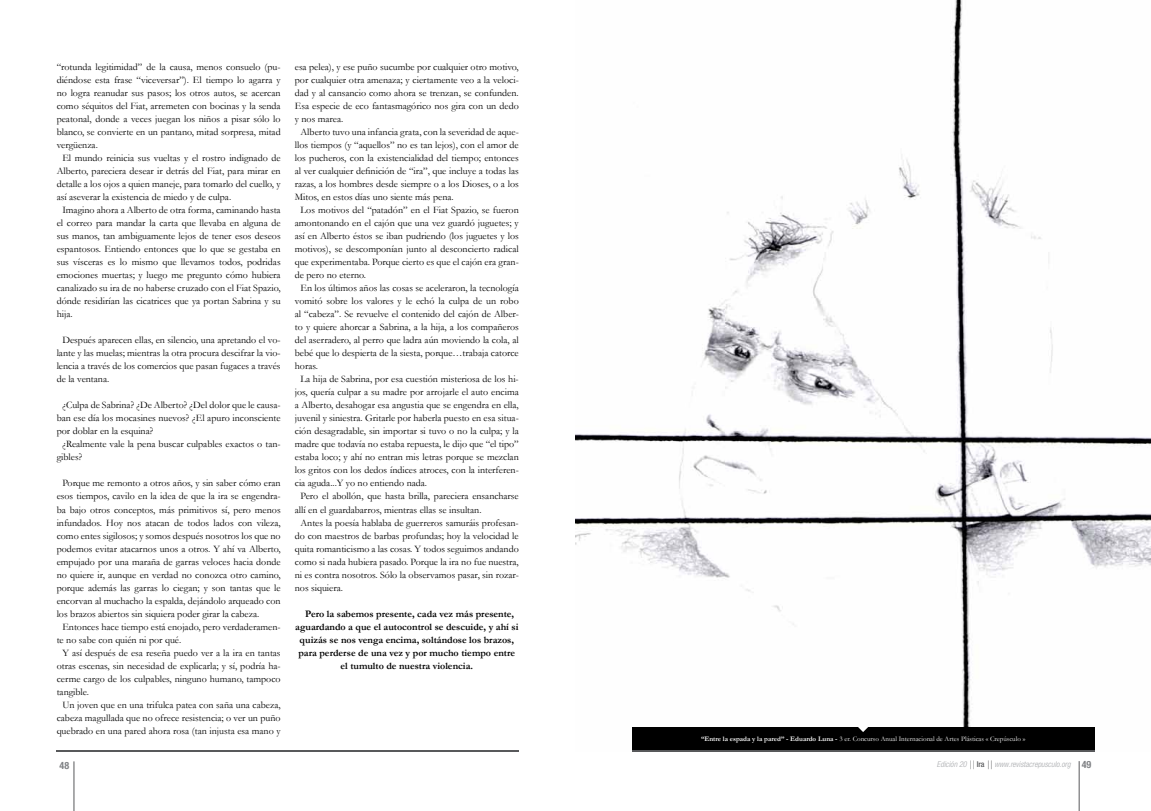
<style>
.page{position:relative;width:1151px;height:811px;background:#fff}
.page>*{position:absolute;margin:0;border:0;box-sizing:border-box;transform-origin:0 0}
.t1{font:10px/13px "Garamond";color:#000;text-align:justify}
.t2{font:700 10px/13px "Garamond";color:#000;text-align:center}
.t3{font:700 condensed 10px "Helvetica Neue LT Std";color:#808285}
.t4{font:italic 300 condensed 8px "Helvetica Neue LT Std";color:#a7a9ac}
.t5{font:7px "Garamond";color:#fff}
.s1{font-weight:700}
.s2{color:#58595b}
.s3{font-weight:500;font-style:normal;color:#58595b}
.s4{font-weight:700;font-style:normal;font-size:10px;color:#808285}
</style>
<div class="page">
<hr style="left:74px;top:761px;width:1px;height:50px;background:#58595b">
<hr style="left:57px;top:750px;width:462px;height:1px;background:#58595b">
<hr style="left:1079px;top:761px;width:1px;height:50px;background:#58595b">
<img style="left:575px;top:0;width:576px;height:751px">
<div style="left:632px;top:727px;width:462px;height:23px;background:#000"></div>
<hr style="left:632px;top:750px;width:462px;height:1px;background:#58595b">
<svg style="left:858px;top:727px;width:10px;height:5px"></svg>
<p class="t1" style="left:57px;top:60px;width:225px">“rotunda legitimidad” de la causa, menos consuelo (pu-</p>
<p class="t1" style="left:57px;top:73px;width:225px">diéndose esta frase “viceversar”). El tiempo lo agarra y</p>
<p class="t1" style="left:57px;top:86px;width:225px">no logra reanudar sus pasos; los otros autos, se acercan</p>
<p class="t1" style="left:57px;top:99px;width:225px">como séquitos del Fiat, arremeten con bocinas y la senda</p>
<p class="t1" style="left:57px;top:112px;width:225px">peatonal, donde a veces juegan los niños a pisar sólo lo</p>
<p class="t1" style="left:57px;top:125px;width:225px">blanco, se convierte en un pantano, mitad sorpresa, mitad</p>
<p class="t1" style="left:57px;top:138px;width:43px">vergüenza.</p>
<p class="t1" style="left:62px;top:151px;width:220px">El mundo reinicia sus vueltas y el rostro indignado de</p>
<p class="t1" style="left:57px;top:164px;width:225px">Alberto, pareciera desear ir detrás del Fiat, para mirar en</p>
<p class="t1" style="left:57px;top:177px;width:225px">detalle a los ojos a quien maneje, para tomarlo del cuello, y</p>
<p class="t1" style="left:57px;top:190px;width:176px">así aseverar la existencia de miedo y de culpa.</p>
<p class="t1" style="left:62px;top:203px;width:220px">Imagino ahora a Alberto de otra forma, caminando hasta</p>
<p class="t1" style="left:57px;top:216px;width:225px">el correo para mandar la carta que llevaba en alguna de</p>
<p class="t1" style="left:57px;top:229px;width:225px">sus manos, tan ambiguamente lejos de tener esos deseos</p>
<p class="t1" style="left:57px;top:242px;width:225px">espantosos. Entiendo entonces que lo que se gestaba en</p>
<p class="t1" style="left:57px;top:255px;width:225px">sus vísceras es lo mismo que llevamos todos, podridas</p>
<p class="t1" style="left:57px;top:268px;width:225px">emociones muertas; y luego me pregunto cómo hubiera</p>
<p class="t1" style="left:57px;top:281px;width:225px">canalizado su ira de no haberse cruzado con el Fiat Spazio,</p>
<p class="t1" style="left:57px;top:294px;width:225px">dónde residirían las cicatrices que ya portan Sabrina y su</p>
<p class="t1" style="left:57px;top:307px;width:17px">hija.</p>
<p class="t1" style="left:57px;top:333px;width:225px;text-indent:6px">Después aparecen ellas, en silencio, una apretando el vo&shy;lante y las muelas; mientras la otra procura descifrar la vio&shy;lencia a través de los comercios que pasan fugaces a través de la ventana.</p>
<p class="t1" style="left:62px;top:398px;width:220px">¿Culpa de Sabrina? ¿De Alberto? ¿Del dolor que le causa-</p>
<p class="t1" style="left:57px;top:411px;width:225px">ban ese día los mocasines nuevos? ¿El apuro inconsciente</p>
<p class="t1" style="left:57px;top:424px;width:98px">por doblar en la esquina?</p>
<p class="t1" style="left:62px;top:437px;width:220px">¿Realmente vale la pena buscar culpables exactos o tan-</p>
<p class="t1" style="left:57px;top:450px;width:27px">gibles?</p>
<p class="t1" style="left:62px;top:476px;width:220px">Porque me remonto a otros años, y sin saber cómo eran</p>
<p class="t1" style="left:57px;top:489px;width:225px">esos tiempos, cavilo en la idea de que la ira se engendra-</p>
<p class="t1" style="left:57px;top:502px;width:225px">ba bajo otros conceptos, más primitivos sí, pero menos</p>
<p class="t1" style="left:57px;top:515px;width:225px">infundados. Hoy nos atacan de todos lados con vileza,</p>
<p class="t1" style="left:57px;top:528px;width:225px">como entes sigilosos; y somos después nosotros los que no</p>
<p class="t1" style="left:57px;top:541px;width:225px">podemos evitar atacarnos unos a otros. Y ahí va Alberto,</p>
<p class="t1" style="left:57px;top:554px;width:225px">empujado por una maraña de garras veloces hacia donde</p>
<p class="t1" style="left:57px;top:567px;width:225px">no quiere ir, aunque en verdad no conozca otro camino,</p>
<p class="t1" style="left:57px;top:580px;width:225px">porque además las garras lo ciegan; y son tantas que le</p>
<p class="t1" style="left:57px;top:593px;width:225px">encorvan al muchacho la espalda, dejándolo arqueado con</p>
<p class="t1" style="left:57px;top:606px;width:204px">los brazos abiertos sin siquiera poder girar la cabeza.</p>
<p class="t1" style="left:62px;top:619px;width:220px">Entonces hace tiempo está enojado, pero verdaderamen-</p>
<p class="t1" style="left:57px;top:632px;width:126px">te no sabe con quién ni por qué.</p>
<p class="t1" style="left:62px;top:645px;width:220px">Y así después de esa reseña puedo ver a la ira en tantas</p>
<p class="t1" style="left:57px;top:658px;width:225px">otras escenas, sin necesidad de explicarla; y sí, podría ha-</p>
<p class="t1" style="left:57px;top:671px;width:225px">cerme cargo de los culpables, ninguno humano, tampoco</p>
<p class="t1" style="left:57px;top:684px;width:34px">tangible.</p>
<p class="t1" style="left:62px;top:697px;width:220px">Un joven que en una trifulca patea con saña una cabeza,</p>
<p class="t1" style="left:57px;top:710px;width:225px">cabeza magullada que no ofrece resistencia; o ver un puño</p>
<p class="t1" style="left:57px;top:723px;width:225px">quebrado en una pared ahora rosa (tan injusta esa mano y</p>
<p class="t1" style="left:295px;top:60px;width:225px">esa pelea), y ese puño sucumbe por cualquier otro motivo,</p>
<p class="t1" style="left:295px;top:73px;width:225px">por cualquier otra amenaza; y ciertamente veo a la veloci-</p>
<p class="t1" style="left:295px;top:86px;width:225px">dad y al cansancio como ahora se trenzan, se confunden.</p>
<p class="t1" style="left:295px;top:99px;width:225px">Esa especie de eco fantasmagórico nos gira con un dedo</p>
<p class="t1" style="left:295px;top:112px;width:50px">y nos marea.</p>
<p class="t1" style="left:300px;top:125px;width:220px">Alberto tuvo una infancia grata, con la severidad de aque-</p>
<p class="t1" style="left:295px;top:138px;width:225px">llos tiempos (y “aquellos” no es tan lejos), con el amor de</p>
<p class="t1" style="left:295px;top:151px;width:225px">los pucheros, con la existencialidad del tiempo; entonces</p>
<p class="t1" style="left:295px;top:164px;width:225px">al ver cualquier definición de “ira”, que incluye a todas las</p>
<p class="t1" style="left:295px;top:177px;width:225px">razas, a los hombres desde siempre o a los Dioses, o a los</p>
<p class="t1" style="left:295px;top:190px;width:160px">Mitos, en estos días uno siente más pena.</p>
<p class="t1" style="left:300px;top:203px;width:220px">Los motivos del “patadón” en el Fiat Spazio, se fueron</p>
<p class="t1" style="left:295px;top:216px;width:225px">amontonando en el cajón que una vez guardó juguetes; y</p>
<p class="t1" style="left:295px;top:229px;width:225px">así en Alberto éstos se iban pudriendo (los juguetes y los</p>
<p class="t1" style="left:295px;top:242px;width:225px">motivos), se descomponían junto al desconcierto radical</p>
<p class="t1" style="left:295px;top:255px;width:225px">que experimentaba. Porque cierto es que el cajón era gran-</p>
<p class="t1" style="left:295px;top:268px;width:73px">de pero no eterno.</p>
<p class="t1" style="left:300px;top:281px;width:220px">En los últimos años las cosas se aceleraron, la tecnología</p>
<p class="t1" style="left:295px;top:294px;width:225px">vomitó sobre los valores y le echó la culpa de un robo</p>
<p class="t1" style="left:295px;top:307px;width:225px">al “cabeza”. Se revuelve el contenido del cajón de Alber-</p>
<p class="t1" style="left:295px;top:320px;width:225px">to y quiere ahorcar a Sabrina, a la hija, a los compañeros</p>
<p class="t1" style="left:295px;top:333px;width:225px">del aserradero, al perro que ladra aún moviendo la cola, al</p>
<p class="t1" style="left:295px;top:346px;width:225px">bebé que lo despierta de la siesta, porque…trabaja catorce</p>
<p class="t1" style="left:295px;top:359px;width:25px">horas.</p>
<p class="t1" style="left:300px;top:372px;width:220px">La hija de Sabrina, por esa cuestión misteriosa de los hi-</p>
<p class="t1" style="left:295px;top:385px;width:225px">jos, quería culpar a su madre por arrojarle el auto encima</p>
<p class="t1" style="left:295px;top:398px;width:225px">a Alberto, desahogar esa angustia que se engendra en ella,</p>
<p class="t1" style="left:295px;top:411px;width:225px">juvenil y siniestra. Gritarle por haberla puesto en esa situa-</p>
<p class="t1" style="left:295px;top:424px;width:225px">ción desagradable, sin importar si tuvo o no la culpa; y la</p>
<p class="t1" style="left:295px;top:437px;width:225px">madre que todavía no estaba repuesta, le dijo que “el tipo”</p>
<p class="t1" style="left:295px;top:450px;width:225px">estaba loco; y ahí no entran mis letras porque se mezclan</p>
<p class="t1" style="left:295px;top:463px;width:225px">los gritos con los dedos índices atroces, con la interferen-</p>
<p class="t1" style="left:295px;top:476px;width:134px">cia aguda...Y yo no entiendo nada.</p>
<p class="t1" style="left:300px;top:489px;width:220px">Pero el abollón, que hasta brilla, pareciera ensancharse</p>
<p class="t1" style="left:295px;top:502px;width:188px">allí en el guardabarros, mientras ellas se insultan.</p>
<p class="t1" style="left:300px;top:515px;width:220px">Antes la poesía hablaba de guerreros samuráis profesan-</p>
<p class="t1" style="left:295px;top:528px;width:225px">do con maestros de barbas profundas; hoy la velocidad le</p>
<p class="t1" style="left:295px;top:541px;width:225px">quita romanticismo a las cosas. Y todos seguimos andando</p>
<p class="t1" style="left:295px;top:554px;width:225px">como si nada hubiera pasado. Porque la ira no fue nuestra,</p>
<p class="t1" style="left:295px;top:567px;width:225px">ni es contra nosotros. Sólo la observamos pasar, sin rozar-</p>
<p class="t1" style="left:295px;top:580px;width:50px">nos siquiera.</p>
<p class="t2" style="left:295px;top:607px;width:225px">Pero la sabemos presente, cada vez más presente, aguardando a que el autocontrol se descuide, y ahí si quizás se nos venga encima, soltándose los brazos, para perderse de una vez y por mucho tiempo entre el tumulto de nuestra violencia.</p>
<p class="t5" style="left:701px;top:734px;width:326px"><span class="s1">“Entre la espada y la pared” - Eduardo Luna -</span> 3 er. Concurso Anual Internacional de Artes Plásticas « Crepúsculo »</p>
<p class="t3" style="left:60px;top:759px;width:11px">48</p>
<p class="t4" style="left:937px;top:759px;width:156px">Edición 20 <span class="s2">||</span> <span class="s3">Ira</span> <span class="s2">||</span> www.revistacrepusculo.org <span class="s4">49</span></p>
</div>
